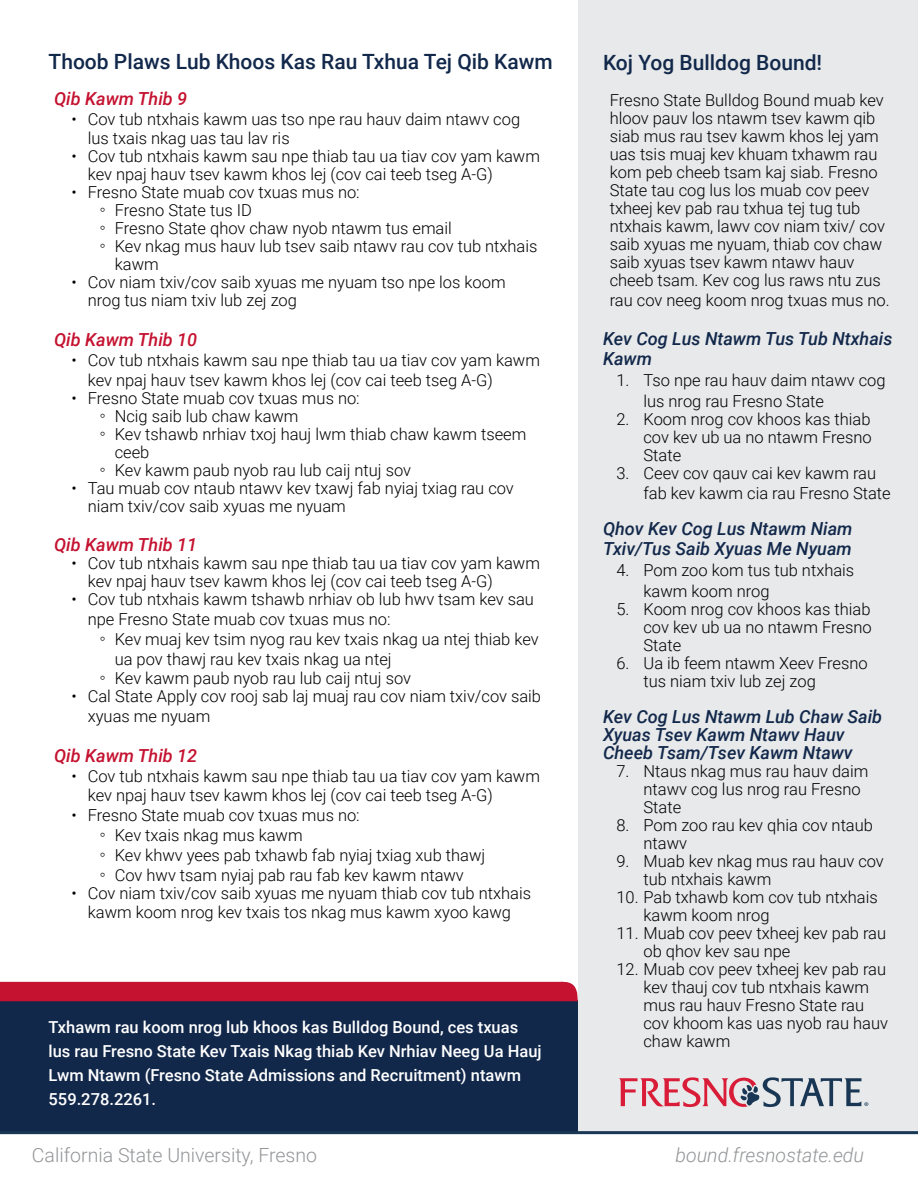
<style>
.page{position:relative;width:918px;height:1188px;background:#fff}
.page>*{position:absolute;margin:0;border:0;box-sizing:border-box;transform-origin:0 0}
.t1{font:500 21px "Scbmnf Roboto";color:#12284b}
.t2{font:300 19.5px "Rtrrqy Roboto";color:#939598}
.t3{font:italic 300 19.5px "Yhctqm Roboto";color:#939598}
.t4{font:italic 500 18px/19.8px "Hllkbs Roboto";color:#12284b}
.t5{font:italic 500 18px "Hllkbs Roboto";color:#c41230}
.t6{font:300 16.5px/18px "Rtrrqy Roboto";color:#000}
.t7{font:500 16.5px/24px "Scbmnf Roboto";color:#fff}
.s1{font-family:"Nkgpjd Adobe Ming Std"}
</style>
<div class="page">
<div style="left:0;top:1001px;width:578px;height:131px;background:#12284b"></div>
<div style="left:578px;top:0;width:340px;height:1134px;background:#e7e9ea"></div>
<hr style="left:0;top:1131px;width:918px;height:3px;background:#193755">
<div style="left:0;top:981px;width:578px;height:20px;background:#c41230"></div>
<svg style="left:619px;top:1077px;width:249px;height:30px"></svg>
<h2 class="t1" style="left:49px;top:47px;width:506px">Thoob Plaws Lub Khoos Kas Rau Txhua Tej Qib Kawm</h2>
<h3 class="t5" style="left:54px;top:86px;width:135px">Qib Kawm Thib 9</h3>
<p class="t6" style="left:88px;top:108px;width:434px;line-height:19.8px;text-indent:-16px">• Cov tub ntxhais kawm uas tso npe rau hauv daim ntawv cog lus txais nkag uas tau lav ris</p>
<p class="t6" style="left:88px;top:147px;width:454px;text-indent:-16px">• Cov tub ntxhais kawm sau npe thiab tau ua tiav cov yam kawm kev npaj hauv tsev kawm khos lej (cov cai teeb tseg A-G)</p>
<p class="t6" style="left:72px;top:183px;width:290px">• Fresno State muab cov txuas mus no:</p>
<p class="t6" style="left:95px;top:201px;width:159px"><span class="s1">。</span> Fresno State tus ID</p>
<p class="t6" style="left:95px;top:219px;width:359px"><span class="s1">。</span> Fresno State qhov chaw nyob ntawm tus email</p>
<p class="t6" style="left:115px;top:237px;width:424px;text-indent:-20px"><span class="s1">。</span> Kev nkag mus hauv lub tsev saib ntawv rau cov tub ntxhais kawm</p>
<p class="t6" style="left:88px;top:273px;width:419px;text-indent:-16px">• Cov niam txiv/cov saib xyuas me nyuam tso npe los koom nrog tus niam txiv lub zej zog</p>
<h3 class="t5" style="left:54px;top:327px;width:145px">Qib Kawm Thib 10</h3>
<p class="t6" style="left:88px;top:349px;width:454px;line-height:19.8px;text-indent:-16px">• Cov tub ntxhais kawm sau npe thiab tau ua tiav cov yam kawm kev npaj hauv tsev kawm khos lej (cov cai teeb tseg A-G)</p>
<p class="t6" style="left:72px;top:388px;width:290px">• Fresno State muab cov txuas mus no:</p>
<p class="t6" style="left:95px;top:406px;width:206px"><span class="s1">。</span> Ncig saib lub chaw kawm</p>
<p class="t6" style="left:115px;top:424px;width:413px;text-indent:-20px"><span class="s1">。</span> Kev tshawb nrhiav txoj hauj lwm thiab chaw kawm tseem ceeb</p>
<p class="t6" style="left:95px;top:460px;width:318px"><span class="s1">。</span> Kev kawm paub nyob rau lub caij ntuj sov</p>
<p class="t6" style="left:88px;top:478px;width:428px;text-indent:-16px">• Tau muab cov ntaub ntawv kev txawj fab nyiaj txiag rau cov niam txiv/cov saib xyuas me nyuam</p>
<h3 class="t5" style="left:54px;top:532px;width:145px">Qib Kawm Thib 11</h3>
<p class="t6" style="left:88px;top:554px;width:454px;text-indent:-16px">• Cov tub ntxhais kawm sau npe thiab tau ua tiav cov yam kawm kev npaj hauv tsev kawm khos lej (cov cai teeb tseg A-G)</p>
<p class="t6" style="left:88px;top:589px;width:448px;line-height:19.8px;text-indent:-16px">• Cov tub ntxhais kawm tshawb nrhiav ob lub hwv tsam kev sau npe Fresno State muab cov txuas mus no:</p>
<p class="t6" style="left:115px;top:628px;width:426px;line-height:19.8px;text-indent:-20px"><span class="s1">。</span> Kev muaj kev tsim nyog rau kev txais nkag ua ntej thiab kev ua pov thawj rau kev txais nkag ua ntej</p>
<p class="t6" style="left:95px;top:669px;width:318px"><span class="s1">。</span> Kev kawm paub nyob rau lub caij ntuj sov</p>
<p class="t6" style="left:88px;top:686px;width:455px;line-height:19.8px;text-indent:-16px">• Cal State Apply cov rooj sab laj muaj rau cov niam txiv/cov saib xyuas me nyuam</p>
<h3 class="t5" style="left:54px;top:743px;width:145px">Qib Kawm Thib 12</h3>
<p class="t6" style="left:88px;top:765px;width:454px;line-height:19.8px;text-indent:-16px">• Cov tub ntxhais kawm sau npe thiab tau ua tiav cov yam kawm kev npaj hauv tsev kawm khos lej (cov cai teeb tseg A-G)</p>
<p class="t6" style="left:72px;top:806px;width:290px">• Fresno State muab cov txuas mus no:</p>
<p class="t6" style="left:95px;top:825px;width:210px"><span class="s1">。</span> Kev txais nkag mus kawm</p>
<p class="t6" style="left:95px;top:845px;width:392px"><span class="s1">。</span> Kev khwv yees pab txhawb fab nyiaj txiag xub thawj</p>
<p class="t6" style="left:95px;top:865px;width:371px"><span class="s1">。</span> Cov hwv tsam nyiaj pab rau fab kev kawm ntawv</p>
<p class="t6" style="left:72px;top:882px;width:461px;line-height:19.8px;text-align:center">• Cov niam txiv/cov saib xyuas me nyuam thiab cov tub ntxhais kawm koom nrog kev txais tos nkag mus kawm xyoo kawg</p>
<p class="t7" style="left:49px;top:1014px;width:495px">Txhawm rau koom nrog lub khoos kas Bulldog Bound, ces txuas lus rau Fresno State Kev Txais Nkag thiab Kev Nrhiav Neeg Ua Hauj Lwm Ntawm (Fresno State Admissions and Recruitment) ntawm 559.278.2261.</p>
<h2 class="t1" style="left:603px;top:48px;width:221px">Koj Yog Bulldog Bound!</h2>
<p class="t6" style="left:610px;top:90px;width:277px">Fresno State Bulldog Bound muab kev hloov pauv los ntawm tsev kawm qib siab mus rau tsev kawm khos lej yam uas tsis muaj kev khuam txhawm rau kom peb cheeb tsam kaj siab. Fresno State tau cog lus los muab cov peev txheej kev pab rau txhua tej tug tub ntxhais kawm, lawv cov niam txiv/ cov saib xyuas me nyuam, thiab cov chaw saib xyuas tsev kawm ntawv hauv cheeb tsam. Kev cog lus raws ntu zus</p>
<p class="t6" style="left:610px;top:290px;width:281px">rau cov neeg koom nrog txuas mus no.</p>
<h2 class="t4" style="left:603px;top:328px;width:291px">Kev Cog Lus Ntawm Tus Tub Ntxhais<br>Kawm</h2>
<p class="t6" style="left:643px;top:369px;width:244px;line-height:21px;text-indent:-27px">1. Tso npe rau hauv daim ntawv cog lus nrog rau Fresno State</p>
<p class="t6" style="left:644px;top:409px;width:230px;text-align:justify;text-indent:-27px">2. Koom nrog cov khoos kas thiab cov kev ub ua no ntawm Fresno State</p>
<p class="t6" style="left:644px;top:463px;width:249px;line-height:19.8px;text-indent:-27px">3. Ceev cov qauv cai kev kawm rau fab kev kawm cia rau Fresno State</p>
<h2 class="t4" style="left:603px;top:518px;width:251px">Qhov Kev Cog Lus Ntawm Niam<br>Txiv/Tus Saib Xyuas Me Nyuam</h2>
<p class="t6" style="left:643px;top:559px;width:212px;line-height:21px;text-indent:-27px">4. Pom zoo kom tus tub ntxhais kawm koom nrog</p>
<p class="t6" style="left:643px;top:599px;width:230px;text-align:justify;text-indent:-27px">5. Koom nrog cov khoos kas thiab cov kev ub ua no ntawm Fresno State</p>
<p class="t6" style="left:644px;top:653px;width:226px;text-indent:-27px">6. Ua ib feem ntawm Xeev Fresno tus niam txiv lub zej zog</p>
<h2 class="t4" style="left:603px;top:706px;width:281px;line-height:18px">Kev Cog Lus Ntawm Lub Chaw Saib<br>Xyuas Tsev Kawm Ntawv Hauv<br>Cheeb Tsam/Tsev Kawm Ntawv</h2>
<p class="t6" style="left:643px;top:761px;width:226px;text-indent:-27px">7. Ntaus nkag mus rau hauv daim ntawv cog lus nrog rau Fresno<br>State</p>
<p class="t6" style="left:644px;top:815px;width:231px;text-indent:-27px">8. Pom zoo rau kev qhia cov ntaub ntawv</p>
<p class="t6" style="left:644px;top:851px;width:242px;text-indent:-27px">9. Muab kev nkag mus rau hauv cov tub ntxhais kawm</p>
<p class="t6" style="left:644px;top:887px;width:236px;text-indent:-27px">10. Pab txhawb kom cov tub ntxhais kawm koom nrog</p>
<p class="t6" style="left:643px;top:923px;width:244px;text-indent:-27px">11. Muab cov peev txheej kev pab rau ob qhov kev sau npe</p>
<p class="t6" style="left:643px;top:959px;width:246px;text-indent:-27px">12. Muab cov peev txheej kev pab rau kev thauj cov tub ntxhais kawm mus rau hauv Fresno State rau cov khoom kas uas nyob rau hauv chaw kawm</p>
<p class="t2" style="left:32px;top:1141px;width:287px">California State University, Fresno</p>
<p class="t3" style="left:676px;top:1141px;width:190px">bound.fresnostate.edu</p>
</div>
